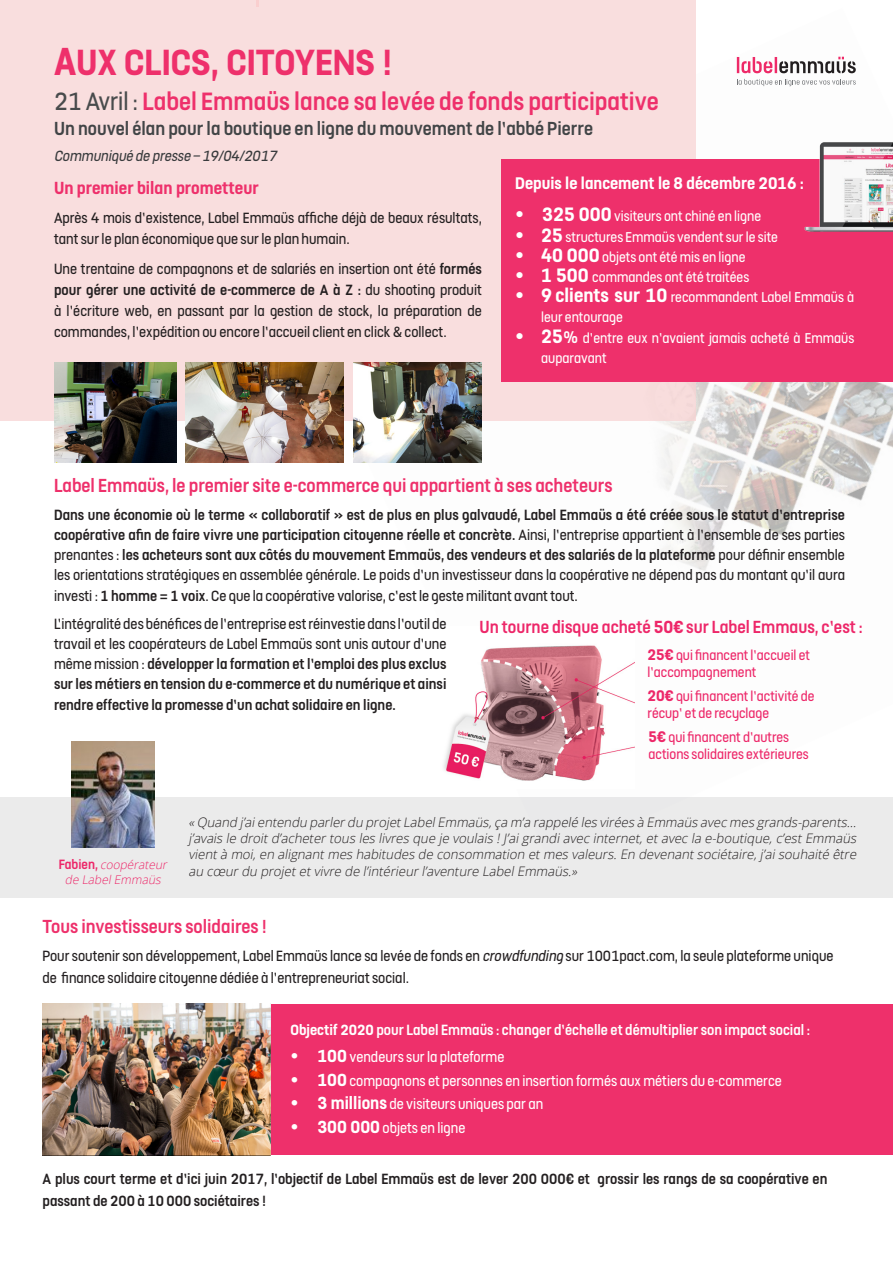
<style>
.page{position:relative;width:893px;height:1263px;background:#fff}
.page>*{position:absolute;margin:0;border:0;box-sizing:border-box;transform-origin:0 0}
.t1{font:700 40.5px "FS Dillon";color:#ee306b}
.t2{font:500 27.9px "FS Dillon";color:#ee306b}
.t3{font:500 21px "FS Dillon";color:#ee306b}
.t4{font:500 21px "FS Dillon";color:#414446}
.t5{font:500 19.5px "FS Dillon";color:#ed2769}
.t6{font:700 19.5px "FS Dillon";color:#ee306b}
.t7{font:700 18.75px "FS Dillon";color:#fff}
.t8{font:16.5px/21px "FS Dillon";color:#231f20}
.t9{font:500 16.5px/19.8px "FS Dillon";color:#231f20;text-align:justify}
.t10{font:16.5px "FS Dillon";color:#fff}
.t11{font:500 16.5px "FS Dillon";color:#fff}
.t12{font:italic 16.5px "FS Dillon";color:#393b3d}
.t13{font:15.9px/20.1px "FS Dillon";color:#fff}
.t14{font:15.75px/17.1px "FS Dillon";color:#ed2769}
.t15{font:italic 300 13.05px/15.8px "Open Sans";color:#231f20;text-align:justify}
.t16{font:italic 300 12px "Open Sans";color:#ed2769}
.s1{font-size:43.5px}
.s2{font-weight:400;color:#484b4c}
.s3{font-weight:500}
.s4{font-weight:700;font-size:21.6px}
.s5{font-weight:500;font-size:18.75px}
.s6{font-weight:400}
.s7{font-weight:700}
.s8{font-weight:700;font-size:17.1px}
.s9{font-family:"FS Dillon";font-weight:500;font-style:normal;font-size:15px}
.s10{font-style:italic}
.s11{font-weight:700;font-size:19.5px}
</style>
<div class="page">
<img style="left:277px;top:56px;width:616px;height:692px">
<div style="left:0;top:0;width:696px;height:420px;background:#f9dede"></div>
<div style="left:0;top:797px;width:893px;height:101px;background:#ebebeb"></div>
<img style="left:431px;top:626px;width:203px;height:155px">
<div style="left:501px;top:159px;width:392px;height:223px;background:#ee306b"></div>
<div style="left:270px;top:1004px;width:623px;height:151px;background:#ee306b"></div>
<svg style="left:737px;top:57px;width:118px;height:16px"></svg>
<svg style="left:737px;top:79px;width:118px;height:7px"></svg>
<img style="left:71px;top:741px;width:83px;height:107px">
<img style="left:43px;top:1003px;width:227px;height:152px">
<img style="left:804px;top:141px;width:89px;height:91px">
<img style="left:185px;top:362px;width:159px;height:100px">
<img style="left:353px;top:362px;width:129px;height:101px">
<svg style="left:256px;top:0;width:3px;height:7px"></svg>
<img style="left:54px;top:362px;width:123px;height:100px">
<p class="t1" style="left:54px;top:33px;width:340px"><span class="s1">A</span>UX CLICS, CITOYENS !</p>
<p class="t2" style="left:54px;top:82px;width:606px"><span class="s2">21 Avril :</span> Label Emmaüs lance sa levée de fonds participative</p>
<p class="t4" style="left:54px;top:114px;width:541px">Un nouvel élan pour la boutique en ligne du mouvement de l’abbé Pierre</p>
<p class="t12" style="left:54px;top:145px;width:228px">Communiqué de presse – 19/04/2017</p>
<p class="t6" style="left:54px;top:173px;width:206px">Un premier bilan prometteur</p>
<p class="t8" style="left:54px;top:206px;width:429px">Après 4 mois d’existence, Label Emmaüs affiche déjà de beaux résultats, tant sur le plan économique que sur le plan humain.</p>
<p class="t8" style="left:54px;top:257px;width:429px;text-align:justify">Une trentaine de compagnons et de salariés en insertion ont été <span class="s3">formés pour gérer une activité de e-commerce de A à Z :</span> du shooting produit à l’écriture web, en passant par la gestion de stock, la préparation de commandes, l’expédition ou encore l’accueil client en click &amp; collect.</p>
<p class="t7" style="left:515px;top:170px;width:290px">Depuis le lancement le 8 décembre 2016 :</p>
<p class="t13" style="left:515px;top:205px;width:247px"><span class="s4">• 325 000</span>visiteurs ont chiné en ligne</p>
<p class="t13" style="left:515px;top:226px;width:264px"><span class="s4">• 25</span>structures Emmaüs vendent sur le site</p>
<p class="t13" style="left:515px;top:246px;width:232px"><span class="s4">• 40 000</span>objets ont été mis en ligne</p>
<p class="t13" style="left:515px;top:266px;width:236px"><span class="s4">• 1 500</span> commandes ont été traitées</p>
<p class="t13" style="left:541px;top:286px;width:315px;text-indent:-26px"><span class="s4">• 9 clients sur 10</span> recommandent Label Emmaüs à leur entourage</p>
<p class="t13" style="left:541px;top:326px;width:315px;text-indent:-26px"><span class="s4">• 25</span><span class="s5">%</span> d’entre eux n’avaient jamais acheté à Emmaüs auparavant</p>
<p class="t3" style="left:54px;top:470px;width:560px">Label Emmaüs, le premier site e-commerce qui appartient à ses acheteurs</p>
<p class="t9" style="left:54px;top:504px;width:793px">Dans une économie où le terme « collaboratif » est de plus en plus galvaudé, Label Emmaüs a été créée sous le statut d’entreprise coopérative afin de faire vivre une participation citoyenne réelle et concrète. <span class="s6">Ainsi, l’entreprise appartient à l’ensemble de ses parties prenantes :</span> les acheteurs sont aux côtés du mouvement Emmaüs, des vendeurs et des salariés de la plateforme <span class="s6">pour définir ensemble les orientations stratégiques en assemblée générale. Le poids d’un investisseur dans la coopérative ne dépend pas du montant qu’il aura</span></p>
<p class="t8" style="left:54px;top:584px;width:525px">investi : <span class="s3">1 homme = 1 voix</span>. Ce que la coopérative valorise, c’est le geste militant avant tout.</p>
<p class="t8" style="left:54px;top:613px;width:394px;line-height:19.8px;text-align:justify">L’intégralité des bénéfices de l’entreprise est réinvestie dans l’outil de travail et les coopérateurs de Label Emmaüs sont unis autour d’une même mission : <span class="s3">développer la formation et l’emploi des plus exclus sur les métiers en tension du e-commerce et du numérique et ainsi</span></p>
<p class="t9" style="left:54px;top:694px;width:343px">rendre effective la promesse d’un achat solidaire en ligne.</p>
<p class="t5" style="left:480px;top:613px;width:385px">Un tourne disque acheté <span class="s7">50€</span> sur Label Emmaus, c’est :</p>
<p class="t14" style="left:648px;top:645px;width:164px"><span class="s8">25€</span> qui financent l’accueil et l’accompagnement</p>
<p class="t14" style="left:648px;top:686px;width:169px"><span class="s8">20€</span> qui financent l’activité de récup’ et de recyclage</p>
<p class="t14" style="left:649px;top:727px;width:142px"><span class="s8">5€</span> qui financent d’autres</p>
<p class="t14" style="left:649px;top:744px;width:162px">actions solidaires extérieures</p>
<p class="t16" style="left:59px;top:857px;width:113px"><span class="s9">Fa b i e n ,</span> coopérateur</p>
<p class="t16" style="left:65px;top:871px;width:100px">de LabelEmmaüs</p>
<p class="t15" style="left:189px;top:814px;width:672px">« Quand j ’aientendu parlerdu projetLabelEmmaüs,ça m’a rappelé les virées à Emmaüs avec mes grands-parents… j ’avais le droitd’achetertous les livres que je voulais !J ’aigrandiavec internet,etavec la e-boutique,c’estEmmaüs vientà moi,en alignantmes habitudes de consommation etmes valeurs.En devenantsociétaire,j ’aisouhaité être</p>
<p class="t15" style="left:189px;top:863px;width:393px">au cœurdu projetetvivre de l’intérieurl’aventure LabelEmmaüs.»</p>
<p class="t3" style="left:43px;top:911px;width:226px">Tous investisseurs solidaires !</p>
<p class="t8" style="left:43px;top:944px;width:792px;line-height:21.6px">Pour soutenir son développement, Label Emmaüs lance sa levée de fonds en <span class="s10">crowdfunding</span> sur 1001pact.com, la seule plateforme unique de finance solidaire citoyenne dédiée à l’entrepreneuriat social.</p>
<p class="t11" style="left:290px;top:1018px;width:521px"><span class="s7">Objectif 2020</span> pour Label Emmaüs : changer d’échelle et démultiplier son impact social :</p>
<p class="t10" style="left:290px;top:1046px;width:216px"><span class="s11">• 100</span> vendeurs sur la plateforme</p>
<p class="t10" style="left:290px;top:1069px;width:493px"><span class="s11">• 100</span> compagnons et personnes en insertion formés aux métiers du e-commerce</p>
<p class="t10" style="left:290px;top:1093px;width:254px"><span class="s11">• 3 millions</span> de visiteurs uniques par an</p>
<p class="t10" style="left:290px;top:1116px;width:176px"><span class="s11">• 300 000</span> objets en ligne</p>
<p class="t9" style="left:43px;top:1167px;width:786px;line-height:21.6px">A plus court terme et d’ici juin 2017, l’objectif de Label Emmaüs est de lever 200 000€ et grossir les rangs de sa coopérative en passant de 200 à 10 000 sociétaires !</p>
</div>
